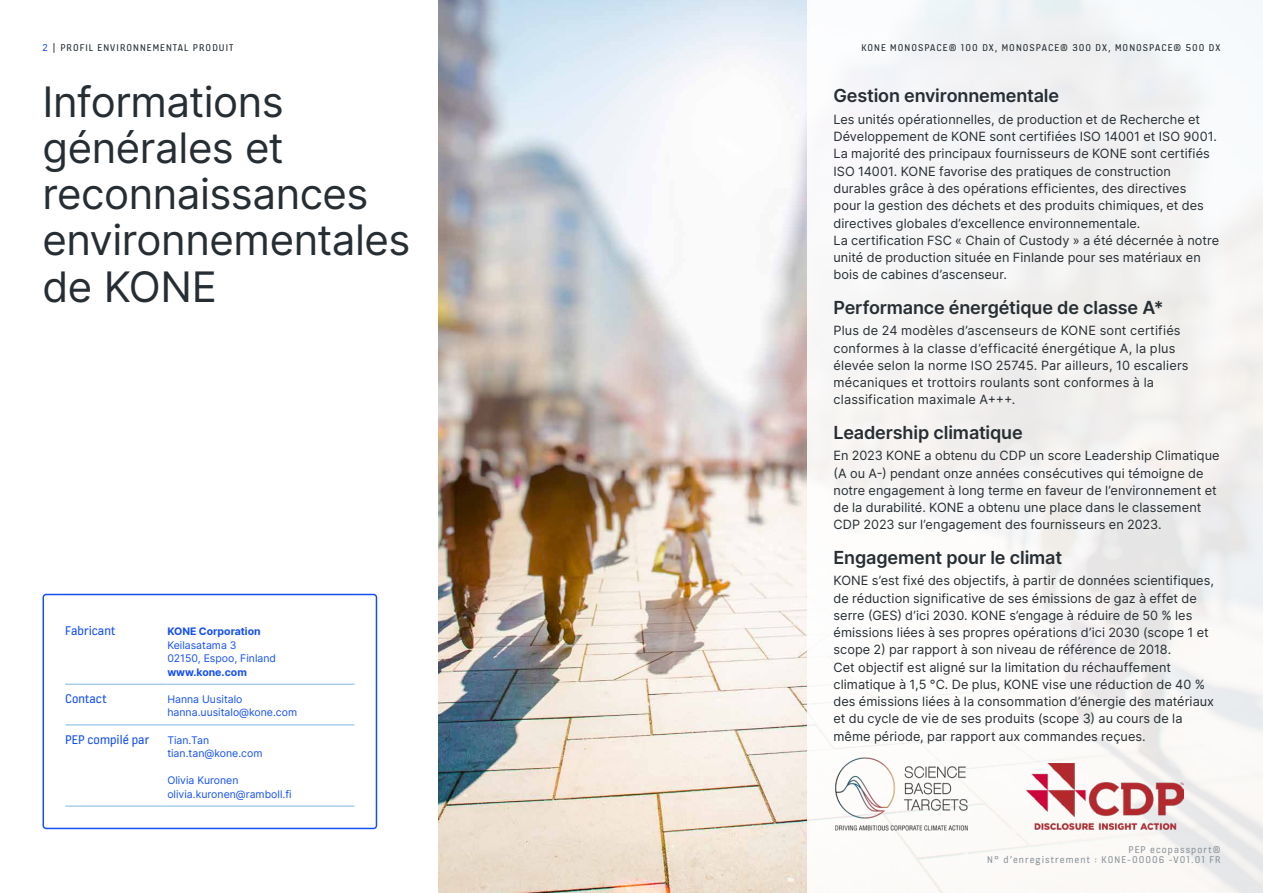
<style>
.page{position:relative;width:1263px;height:893px;background:#fff}
.page>*{position:absolute;margin:0;border:0;box-sizing:border-box;transform-origin:0 0}
.t1{font:42px/46.2px "Inter";letter-spacing:-.01em;color:#262e33}
.t2{font:600 18px "Inter";letter-spacing:-.01em;color:#262e33}
.t3{font:13.5px "KONE Information v 13";color:#1450f5}
.t4{font:12.75px/17.2px "Inter";letter-spacing:.005em;color:#262e33}
.t5{font:10.5px/13.5px "Inter";color:#1450f5}
.t6{font:10.5px "KONE Information v 13";letter-spacing:.1em;color:#262e33}
.t7{font:10.5px/10.5px "KONE Information v 13";letter-spacing:.1em;color:#8c9499;text-align:right}
.t8{font:700 10.5px "Inter";color:#1450f5}
.s1{color:#1450f5}
</style>
<div class="page">
<img style="left:438px;top:0;width:370px;height:893px">
<div style="left:808px;top:0;width:455px;height:893px;background:linear-gradient(to right,#faf9f9,#f1f0ef)"></div>
<img style="left:833px;top:756px;width:137px;height:78px">
<img style="left:1027px;top:763px;width:157px;height:67px">
<hr style="left:65px;top:684px;width:102px;height:1px;background:#80b8dc">
<hr style="left:167px;top:684px;width:187px;height:1px;background:#80b8dc">
<hr style="left:65px;top:724px;width:102px;height:1px;background:#80b8dc">
<hr style="left:167px;top:724px;width:187px;height:1px;background:#80b8dc">
<hr style="left:65px;top:806px;width:102px;height:1px;background:#80b8dc">
<hr style="left:167px;top:806px;width:187px;height:1px;background:#80b8dc">
<div style="left:43px;top:594px;width:334px;height:235px;border:2px solid #1450f5;border-radius:3px"></div>
<p class="t6" style="left:43px;top:40px;width:193px"><span class="s1">2</span> | PROFIL ENVIRONNEMENTAL PRODUIT</p>
<h1 class="t1" style="left:43px;top:77px;width:369px">Informations générales et reconnaissances environnementales de KONE</h1>
<p class="t3" style="left:65px;top:622px;width:52px">Fabricant</p>
<p class="t8" style="left:167px;top:623px;width:95px">KONE Corporation</p>
<p class="t5" style="left:167px;top:638px;width:110px">Keilasatama 3<br>02150, Espoo, Finland</p>
<p class="t8" style="left:167px;top:664px;width:81px">www.kone.com</p>
<p class="t3" style="left:65px;top:690px;width:43px">Contact</p>
<p class="t5" style="left:167px;top:692px;width:131px">Hanna Uusitalo hanna.uusitalo@kone.com</p>
<p class="t3" style="left:65px;top:730px;width:86px">PEP compilé par</p>
<p class="t5" style="left:167px;top:733px;width:97px">Tian.Tan tian.tan@kone.com</p>
<p class="t5" style="left:167px;top:773px;width:126px">Olivia Kuronen olivia.kuronen@ramboll.fi</p>
<p class="t6" style="left:861px;top:40px;width:361px">KONE MONOSPACE® 100 DX, MONOSPACE® 300 DX, MONOSPACE® 500 DX</p>
<h2 class="t2" style="left:833px;top:83px;width:227px">Gestion environnementale</h2>
<p class="t4" style="left:833px;top:110px;width:387px">Les unités opérationnelles, de production et de Recherche et Développement de KONE sont certifiées ISO 14001 et ISO 9001.<br>La majorité des principaux fournisseurs de KONE sont certifiés ISO 14001. KONE favorise des pratiques de construction durables grâce à des opérations efficientes, des directives<br>pour la gestion des déchets et des produits chimiques, et des directives globales d’excellence environnementale.<br>La certification FSC « Chain of Custody » a été décernée à notre unité de production située en Finlande pour ses matériaux en bois de cabines d’ascenseur.</p>
<h2 class="t2" style="left:833px;top:294px;width:332px">Performance énergétique de classe A*</h2>
<p class="t4" style="left:833px;top:322px;width:357px">Plus de 24 modèles d’ascenseurs de KONE sont certifiés conformes à la classe d’efficacité énergétique A, la plus élevée selon la norme ISO 25745. Par ailleurs, 10 escaliers mécaniques et trottoirs roulants sont conformes à la classification maximale A+++.</p>
<h2 class="t2" style="left:833px;top:419px;width:191px">Leadership climatique</h2>
<p class="t4" style="left:833px;top:447px;width:388px">En 2023 KONE a obtenu du CDP un score Leadership Climatique (A ou A-) pendant onze années consécutives qui témoigne de notre engagement à long terme en faveur de l’environnement et de la durabilité. KONE a obtenu une place dans le classement CDP 2023 sur l’engagement des fournisseurs en 2023.</p>
<h2 class="t2" style="left:833px;top:544px;width:230px">Engagement pour le climat</h2>
<p class="t4" style="left:833px;top:572px;width:382px">KONE s’est fixé des objectifs, à partir de données scientifiques, de réduction significative de ses émissions de gaz à effet de serre (GES) d’ici 2030. KONE s’engage à réduire de 50 % les émissions liées à ses propres opérations d’ici 2030 (scope 1 et scope 2) par rapport à son niveau de référence de 2018.<br>Cet objectif est aligné sur la limitation du réchauffement climatique à 1,5 °C. De plus, KONE vise une réduction de 40 % des émissions liées à la consommation d’énergie des matériaux et du cycle de vie de ses produits (scope 3) au cours de la même période, par rapport aux commandes reçues.</p>
<p class="t7" style="left:987px;top:844px;width:235px">PEP ecopassport®<br>N° d’enregistrement : KONE-00006 -V01.01 FR</p>
</div>
